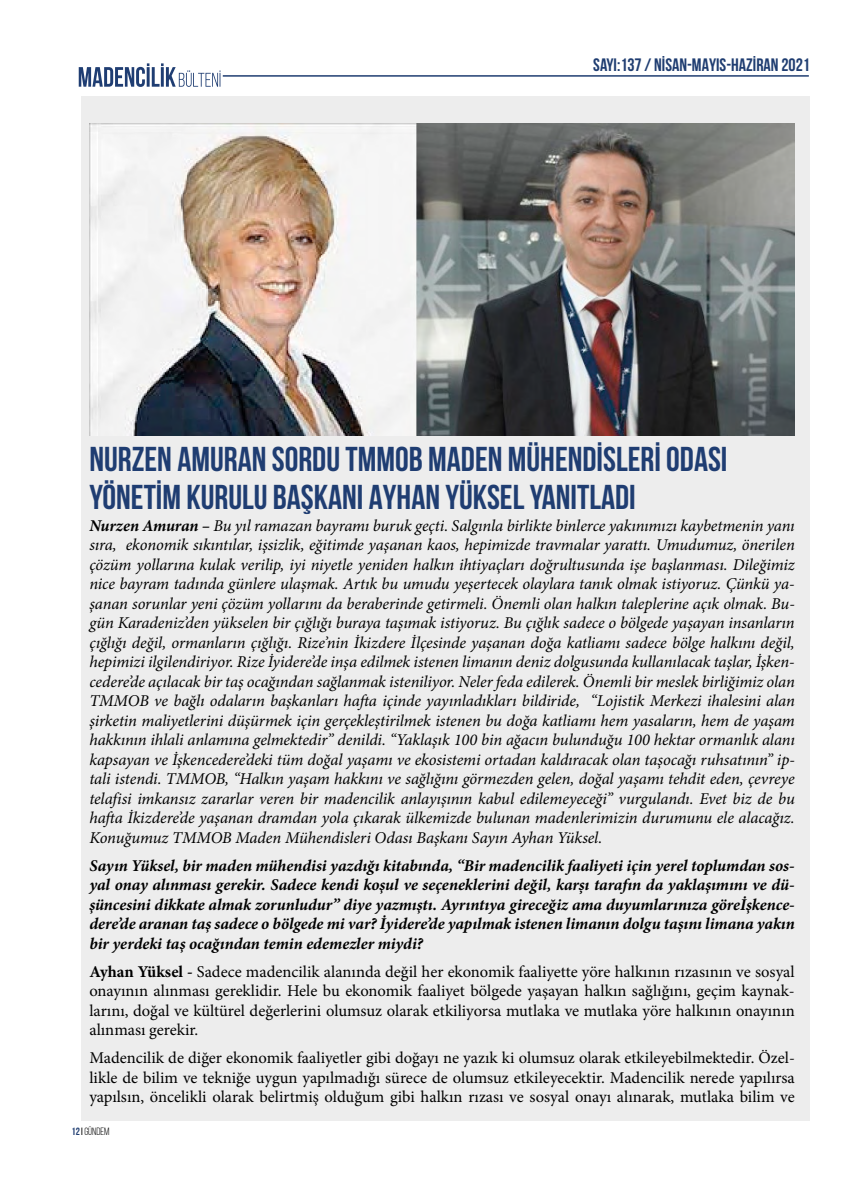
<style>
.page{position:relative;width:864px;height:1195px;background:#fff}
.page>*{position:absolute;margin:0;border:0;box-sizing:border-box;transform-origin:0 0}
.t1{font:700 34.5px/37.5px "Bebas Neue";color:#1f3d72}
.t2{font:700 18px "Bebas Neue";color:#1f3d71}
.t3{font:italic 16.5px/19.5px "Minion Pro";letter-spacing:-.005em;color:#000;text-align:justify}
.t4{font:16.5px/19.5px "Minion Pro";color:#000;text-align:justify}
.t5{font:italic 700 16.5px/19.5px "Minion Pro";letter-spacing:-.005em;color:#000;text-align:justify}
.t6{font:10.5px "Bebas Neue";color:#000}
.s1{font-weight:700}
.s2{font-weight:700;color:#1f3d71}
.s3{font-style:inherit}
</style>
<div class="page">
<svg style="left:79px;top:63px;width:141px;height:24px"></svg>
<hr style="left:223px;top:75px;width:585px;height:2px;background:#1f3d71">
<div style="left:81px;top:96px;width:728px;height:1025px;background:#ededed"></div>
<img style="left:90px;top:123px;width:704px;height:313px">
<p class="t2" style="left:593px;top:54px;width:218px">SAYI:137 / NİSAN-MAYIS-HAZİRAN 2021</p>
<h1 class="t1" style="left:89px;top:440px;width:639px">NURZEN AMURAN SORDU TMMOB MADEN MÜHENDİSLERİ ODASI<br>YÖNETİM KURULU BAŞKANI AYHAN YÜKSEL YANITLADI</h1>
<p class="t3" style="left:89px;top:516px;width:706px"><span class="s1">Nurzen Amuran –</span> Bu yıl ramazan bayramı buruk geçti. Salgınla birlikte binlerce yakınımızı kaybetmenin yanı sıra, ekonomik sıkıntılar, işsizlik, eğitimde yaşanan kaos, hepimizde travmalar yarattı. Umudumuz, önerilen çözüm yollarına kulak verilip, iyi niyetle yeniden halkın ihtiyaçları doğrultusunda işe başlanması. Dileğimiz nice bayram tadında günlere ulaşmak. Artık bu umudu yeşertecek olaylara tanık olmak istiyoruz. Çünkü ya&shy;şanan sorunlar yeni çözüm yollarını da beraberinde getirmeli. Önemli olan halkın taleplerine açık olmak. Bu&shy;gün Karadeniz’den yükselen bir çığlığı buraya taşımak istiyoruz. Bu çığlık sadece o bölgede yaşayan insanların çığlığı değil, ormanların çığlığı. Rize’nin İkizdere İlçesinde yaşanan doğa katliamı sadece bölge halkını değil, hepimizi ilgilendiriyor. Rize İyidere’de inşa edilmek istenen limanın deniz dolgusunda kullanılacak taşlar, İşken&shy;cedere’de açılacak bir taş ocağından sağlanmak isteniliyor. Neler feda edilerek. Önemli bir meslek birliğimiz olan TMMOB ve bağlı odaların başkanları hafta içinde yayınladıkları bildiride, “Lojistik Merkezi ihalesini alan şirketin maliyetlerini düşürmek için gerçekleştirilmek istenen bu doğa katliamı hem yasaların, hem de yaşam hakkının ihlali anlamına gelmektedir” denildi. “Yaklaşık 100 bin ağacın bulunduğu 100 hektar ormanlık alanı kapsayan ve İşkencedere’deki tüm doğal yaşamı ve ekosistemi ortadan kaldıracak olan taşocağı ruhsatının” ip&shy;tali istendi. TMMOB, “Halkın yaşam hakkını ve sağlığını görmezden gelen, doğal yaşamı tehdit eden, çevreye telafisi imkansız zararlar veren bir madencilik anlayışının kabul edilemeyeceği” vurgulandı. Evet biz de bu hafta İkizdere’de yaşanan dramdan yola çıkarak ülkemizde bulunan madenlerimizin durumunu ele alacağız.<br>Konuğumuz TMMOB Maden Mühendisleri Odası Başkanı Sayın Ayhan Yüksel.</p>
<p class="t5" style="left:89px;top:855px;width:706px">Sayın Yüksel, bir maden mühendisi yazdığı kitabında, “Bir madencilik faaliyeti için yerel toplumdan sos&shy;yal onay alınması gerekir. Sadece kendi koşul ve seçeneklerini değil, karșı tarafın da yaklaşımını ve dü&shy;şüncesini dikkate almak zorunludur” diye yazmıştı. Ayrıntıya gireceğiz ama duyumlarınıza göreİşkence&shy;dere’de aranan taş sadece o bölgede mi var? İyidere’de yapılmak istenen limanın dolgu taşını limana yakın bir yerdeki taş ocağından temin edemezler miydi?</p>
<p class="t4" style="left:89px;top:962px;width:706px"><span class="s1">Ayhan Yüksel -</span> Sadece madencilik alanında değil her ekonomik faaliyette yöre halkının rızasının ve sosyal onayının alınması gereklidir. Hele bu ekonomik faaliyet bölgede yaşayan halkın sağlığını, geçim kaynak&shy;larını, doğal ve kültürel değerlerini olumsuz olarak etkiliyorsa mutlaka ve mutlaka yöre halkının onayının alınması gerekir.</p>
<p class="t4" style="left:89px;top:1048px;width:706px">Madencilik de diğer ekonomik faaliyetler gibi doğayı ne yazık ki olumsuz olarak etkileyebilmektedir. Özel&shy;likle de bilim ve tekniğe uygun yapılmadığı sürece de olumsuz etkileyecektir. Madencilik nerede yapılırsa yapılsın, öncelikli olarak belirtmiş olduğum gibi halkın rızası ve sosyal onayı alınarak, mutlaka bilim ve</p>
<p class="t6" style="left:72px;top:1126px;width:39px"><span class="s2">12</span><span class="s3">I</span> GÜNDEM</p>
</div>
